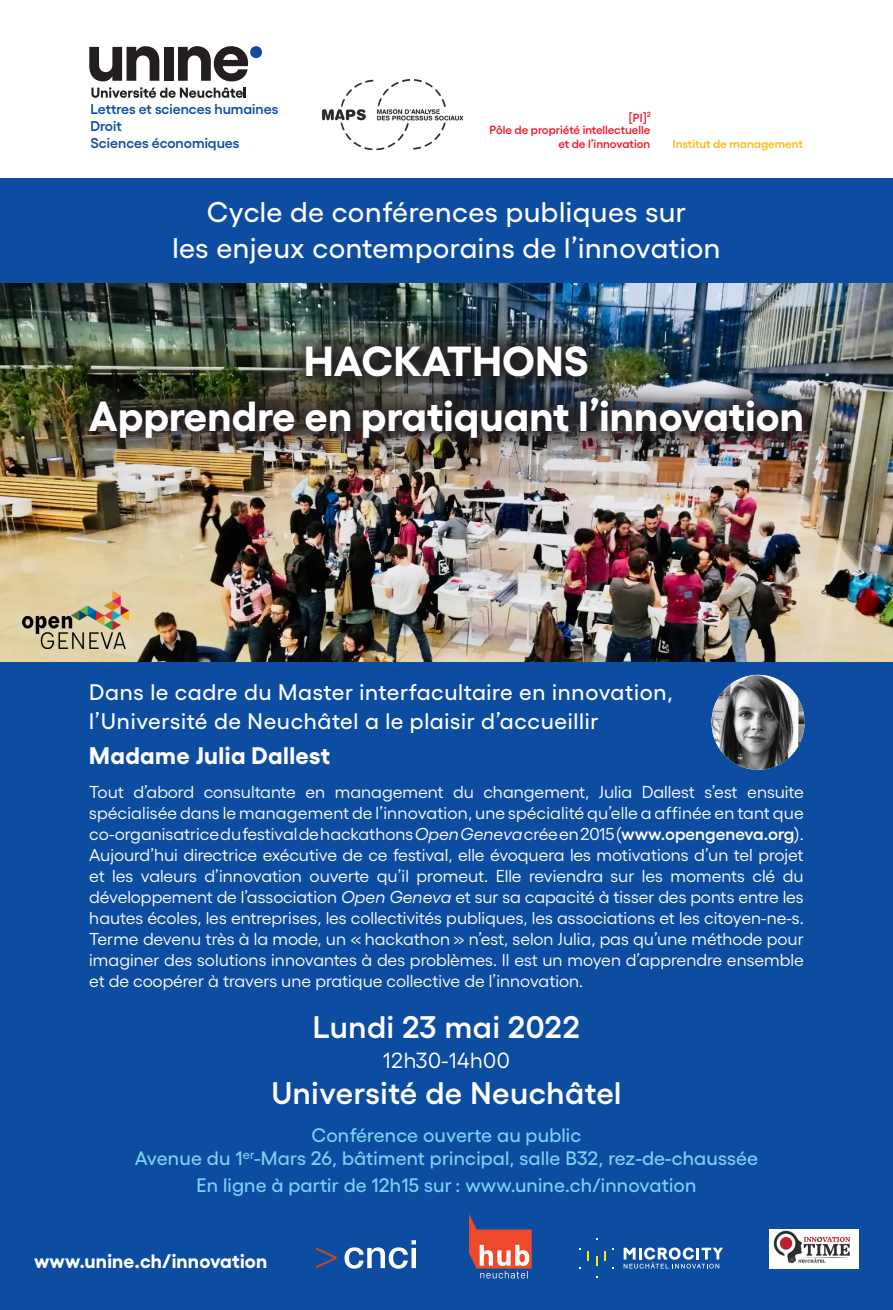
<style>
.page{position:relative;width:893px;height:1310px;background:#fff}
.page>*{position:absolute;margin:0;border:0;box-sizing:border-box;transform-origin:0 0}
.t1{font:700 42px/54.6px "Gellix";letter-spacing:.005em;color:#fff;text-align:center}
.t2{font:600 31.2px "Gellix";letter-spacing:.02em;color:#fff}
.t3{font:500 28.5px/36px "Gellix";letter-spacing:.02em;color:#fff;text-align:center}
.t4{font:700 24px "Gellix";letter-spacing:.02em;color:#fff}
.t5{font:500 22.5px/28.8px "Gellix";letter-spacing:.03em;color:#fff}
.t6{font:21.9px "Gellix";letter-spacing:.02em;color:#fff}
.t7{font:500 19.5px/23.4px "Gellix";letter-spacing:.01em;color:#7cd3f6;text-align:center}
.t8{font:700 19.5px "Gellix";letter-spacing:.01em;color:#fff}
.t9{font:17.25px/21px "Gellix";color:#fff;text-align:justify}
.t10{font:600 14.25px/17.1px "Gellix";color:#0d4da1}
.t11{font:600 11.7px/12.6px "Gellix";letter-spacing:-.005em;color:#ee1b2d;text-align:right}
.t12{font:600 11.7px "Gellix";color:#fcb814}
.s1{font-style:italic}
.s2{font-weight:600}
</style>
<div class="page">
<img style="left:0;top:283px;width:893px;height:379px">
<div style="left:0;top:178px;width:893px;height:105px;background:#0d4da1"></div>
<div style="left:0;top:662px;width:893px;height:648px;background:#0d4da1"></div>
<svg style="left:316px;top:1247px;width:20px;height:21px"></svg>
<svg style="left:345px;top:1240px;width:71px;height:28px"></svg>
<svg style="left:469px;top:1214px;width:63px;height:64px"></svg>
<svg style="left:624px;top:1247px;width:99px;height:21px"></svg>
<svg style="left:604px;top:1251px;width:2px;height:10px"></svg>
<svg style="left:596px;top:1256px;width:2px;height:9px"></svg>
<img style="left:63px;top:319px;width:766px;height:146px">
<img style="left:770px;top:1229px;width:89px;height:39px">
<img style="left:711px;top:675px;width:93px;height:95px">
<svg style="left:91px;top:87px;width:155px;height:11px"></svg>
<div style="left:250px;top:46px;width:12px;height:12px;background:#0d4da1;border-radius:50%"></div>
<svg style="left:89px;top:46px;width:70px;height:35px"></svg>
<div style="left:164px;top:47px;width:9px;height:34px;background:#231f20"></div>
<svg style="left:178px;top:46px;width:70px;height:35px"></svg>
<img style="left:321px;top:79px;width:142px;height:71px">
<img style="left:22px;top:591px;width:107px;height:57px">
<p class="t10" style="left:90px;top:99px;width:189px">Lettres et sciences humaines<br>Droit<br>Sciences économiques</p>
<p class="t11" style="left:490px;top:110px;width:162px">[PI]2<br>Pôle de propriété intellectuelle</p>
<p class="t11" style="left:558px;top:137px;width:93px">et de l’innovation</p>
<p class="t12" style="left:673px;top:135px;width:131px">Institut de management</p>
<h3 class="t3" style="left:173px;top:191px;width:549px">Cycle de conférences publiques sur<br>les enjeux contemporains de l’innovation</h3>
<h1 class="t1" style="left:89px;top:329px;width:717px">HACKATHONS<br>Apprendre en pratiquant l’innovation</h1>
<h3 class="t5" style="left:89px;top:676px;width:585px">Dans le cadre du Master interfacultaire en innovation, l’Université de Neuchâtel a le plaisir d’accueillir</h3>
<h3 class="t4" style="left:89px;top:736px;width:242px">Madame Julia Dallest</h3>
<p class="t9" style="left:89px;top:779px;width:716px">Tout d’abord consultante en management du changement, Julia Dallest s’est ensuite spécialisée dans le management de l’innovation, une spécialité qu’elle a affinée en tant que co-organisatrice du festival de hackathons <span class="s1">Open Geneva</span> crée en 2015 (<span class="s2">www.opengeneva.org</span>).<br>Aujourd’hui directrice exécutive de ce festival, elle évoquera les motivations d’un tel projet et les valeurs d’innovation ouverte qu’il promeut. Elle reviendra sur les moments clé du développement de l’association <span class="s1">Open Geneva</span> et sur sa capacité à tisser des ponts entre les hautes écoles, les entreprises, les collectivités publiques, les associations et les citoyen-ne-s.<br>Terme devenu très à la mode, un « hackathon » n’est, selon Julia, pas qu’une méthode pour imaginer des solutions innovantes à des problèmes. Il est un moyen d’apprendre ensemble et de coopérer à travers une pratique collective de l’innovation.</p>
<h2 class="t2" style="left:313px;top:1002px;width:269px">Lundi 23 mai 2022</h2>
<p class="t6" style="left:383px;top:1043px;width:128px">12h30-14h00</p>
<h2 class="t2" style="left:271px;top:1069px;width:352px">Université de Neuchâtel</h2>
<p class="t7" style="left:135px;top:1121px;width:625px">Conférence ouverte au public<br>Avenue du 1<sup>er</sup>-Mars 26, bâtiment principal, salle B32, rez-de-chaussée</p>
<p class="t7" style="left:196px;top:1171px;width:502px">En ligne à partir de 12h15 sur : www.unine.ch/innovation</p>
<p class="t8" style="left:34px;top:1245px;width:235px">www.unine.ch/innovation</p>
</div>
